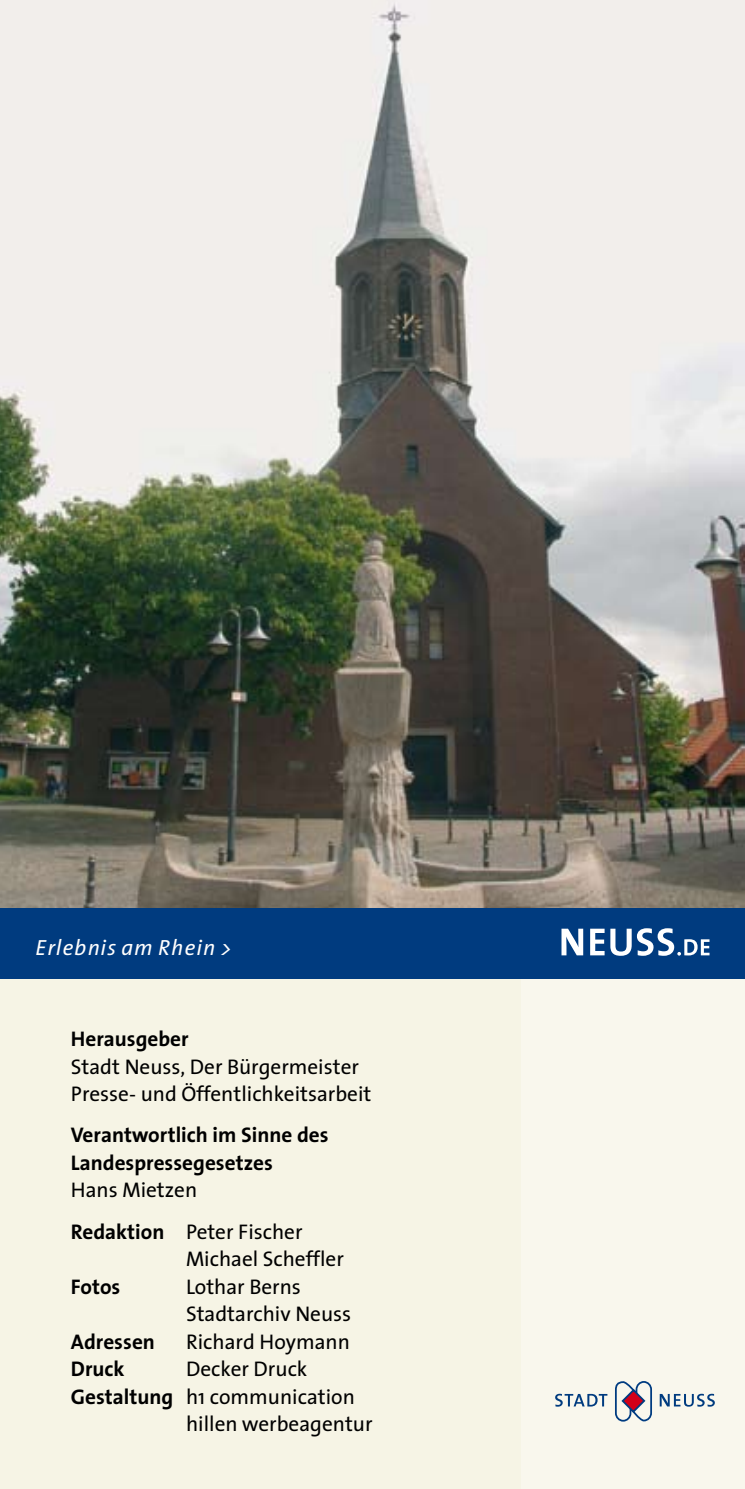
<style>
.page{position:relative;width:745px;height:1489px;background:#fff}
.page>*{position:absolute;margin:0;border:0;box-sizing:border-box;transform-origin:0 0}
.t1{font:italic 22px "Thesis Sans";color:#fff}
.t2{font:21.25px/27.5px "Thesis Sans";color:#000}
.t3{font:700 21.25px/27.5px "Thesis Sans";color:#000}
.s1{font-weight:700}
</style>
<div class="page">
<img style="left:0;top:0;width:744px;height:907px">
<div style="left:0;top:973px;width:531px;height:515px;background:#f6f4e5"></div>
<div style="left:521px;top:977px;width:223px;height:511px;background:#f9f7ed"></div>
<div style="left:0;top:907px;width:744px;height:71px;background:#003b7f"></div>
<svg style="left:615px;top:1381px;width:37px;height:41px"></svg>
<svg style="left:555px;top:1393px;width:52px;height:13px"></svg>
<svg style="left:659px;top:1393px;width:55px;height:13px"></svg>
<svg style="left:561px;top:928px;width:22px;height:27px"></svg>
<svg style="left:590px;top:928px;width:14px;height:27px"></svg>
<svg style="left:610px;top:928px;width:99px;height:27px"></svg>
<p class="t1" style="left:35px;top:935px;width:198px">Erlebnis am Rhein &gt;</p>
<p class="t3" style="left:71px;top:1026px;width:119px">Herausgeber</p>
<p class="t2" style="left:71px;top:1053px;width:302px">Stadt Neuss, Der Bürgermeister<br>Presse- und Öffentlichkeitsarbeit</p>
<p class="t3" style="left:71px;top:1122px;width:259px">Verantwortlich im Sinne des<br>Landespressegesetzes</p>
<p class="t2" style="left:71px;top:1170px;width:233px;line-height:41.2px">Hans Mietzen<br><span class="s1">Redaktion</span> Peter Fischer</p>
<p class="t2" style="left:186px;top:1246px;width:159px">Michael Scheffler</p>
<p class="t3" style="left:71px;top:1273px;width:51px">Fotos</p>
<p class="t2" style="left:186px;top:1273px;width:167px">Lothar Berns<br>Stadtarchiv Neuss</p>
<p class="t3" style="left:71px;top:1328px;width:85px">Adressen</p>
<p class="t2" style="left:186px;top:1328px;width:165px">Richard Hoymann</p>
<p class="t3" style="left:71px;top:1356px;width:55px">Druck</p>
<p class="t2" style="left:186px;top:1356px;width:123px">Decker Druck</p>
<p class="t2" style="left:71px;top:1383px;width:285px"><span class="s1">Gestaltung</span> h1 communication</p>
<p class="t2" style="left:186px;top:1411px;width:188px">hillen werbeagentur</p>
</div>
